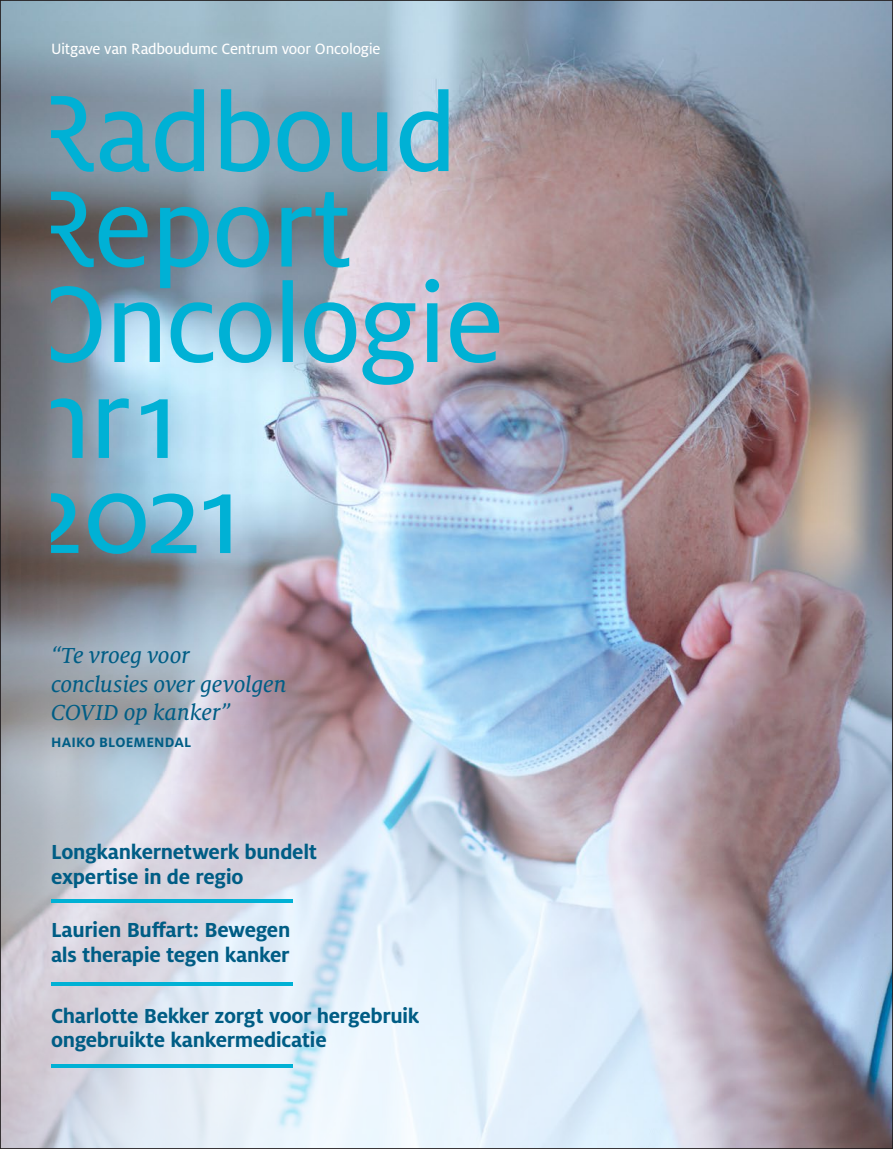
<style>
.page{position:relative;width:893px;height:1149px;background:#fff}
.page>*{position:absolute;margin:0;border:0;box-sizing:border-box;transform-origin:0 0}
.QUOTE{font:24px/28.5px "Milo Serif OT Text Ita";letter-spacing:-.01em;color:#005d85}
.t1{font:700 22.5px/24.5px "Milo OT";letter-spacing:-.015em;color:#005d85}
.t2{font:16.5px "Milo OT Text";letter-spacing:-.015em;color:#fff}
.NAAM_BIJSCHRIFT{font:700 15px "Milo OT";letter-spacing:.01em;color:#005d85}
</style>
<div class="page">
<img style="left:2px;top:2px;width:889px;height:497px">
<img style="left:2px;top:499px;width:889px;height:647px">
<hr style="left:51px;top:899px;width:242px;height:3px;background:#00b1d5">
<hr style="left:51px;top:981px;width:242px;height:3px;background:#00b1d5">
<hr style="left:51px;top:1064px;width:242px;height:3px;background:#00b1d5">
<svg style="left:204px;top:494px;width:26px;height:59px;background:#5ec0dc"></svg>
<svg style="left:51px;top:493px;width:145px;height:60px;background:#52a3bb"></svg>
<svg style="left:51px;top:279px;width:448px;height:106px;background:#84b8cd"></svg>
<svg style="left:51px;top:191px;width:298px;height:97px;background:#578d9f"></svg>
<svg style="left:51px;top:89px;width:397px;height:83px;background:#62a8be"></svg>
<svg style="left:51px;top:398px;width:78px;height:60px;background:#5fa6bc"></svg>
<svg style="left:141px;top:399px;width:27px;height:59px;background:#57c2df"></svg>
<p class="t2" style="left:51px;top:39px;width:331px">Uitgave van Radboudumc Centrum voor Oncologie</p>
<p class="QUOTE" style="left:51px;top:641px;width:237px">“Te vroeg voor conclusies over gevolgen<br>COVID op kanker”</p>
<p class="NAAM_BIJSCHRIFT" style="left:51px;top:733px;width:142px">HAIKO BLOEMENDAL</p>
<p class="t1" style="left:51px;top:839px;width:268px">Longkankernetwerk bundelt expertise in de regio</p>
<p class="t1" style="left:51px;top:917px;width:241px">Laurien Buffart: Bewegen als therapie tegen kanker</p>
<p class="t1" style="left:51px;top:1002px;width:370px">Charlotte Bekker zorgt voor hergebruik</p>
<p class="t1" style="left:51px;top:1027px;width:277px">ongebruikte kankermedicatie</p>
</div>
